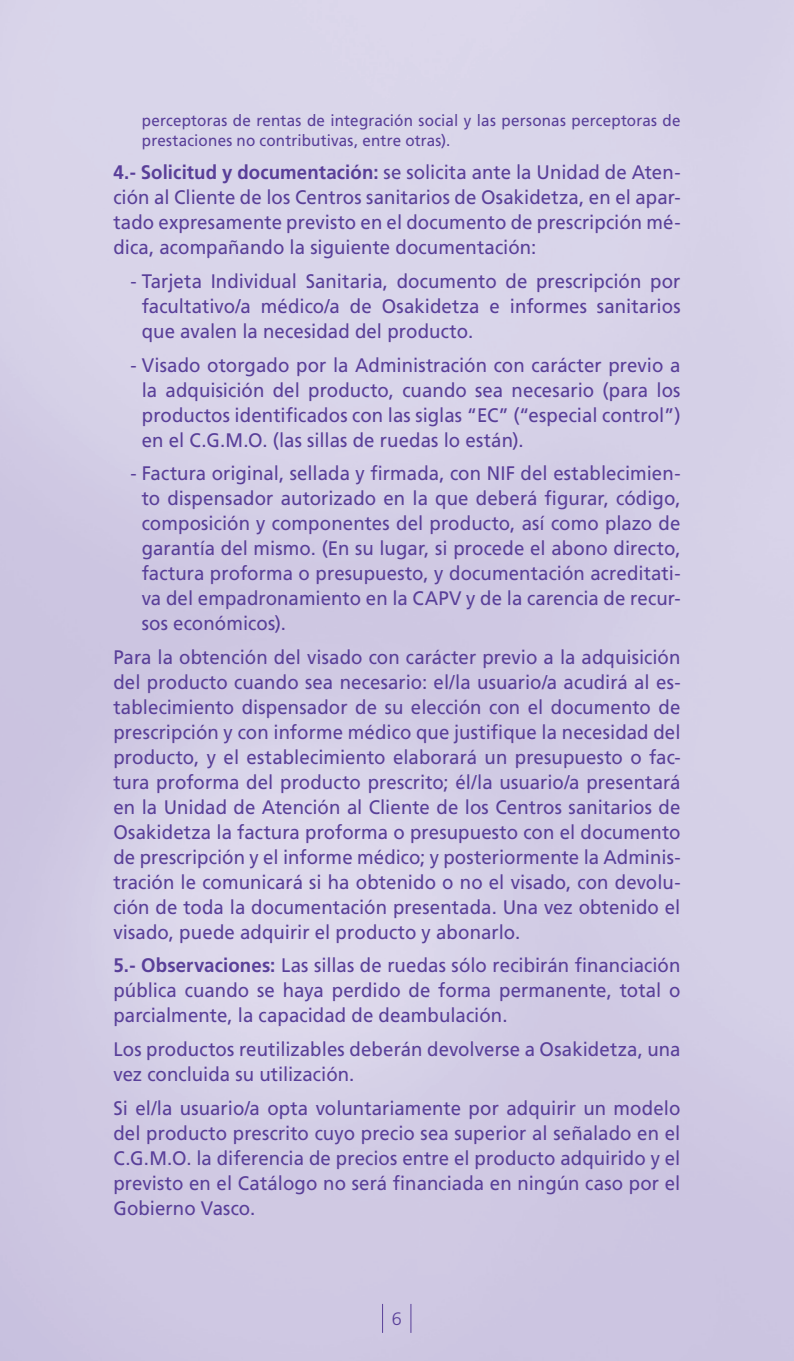
<style>
.page{position:relative;width:794px;height:1361px;background:#fff}
.page>*{position:absolute;margin:0;border:0;box-sizing:border-box;transform-origin:0 0}
.t1{font:19.6px/25px "Frutiger";letter-spacing:.005em;color:#593f99;text-align:justify;scale:.95 1}
.t2{font:300 18px "Frutiger";color:#593f99}
.t3{font:16px/20px "Frutiger";letter-spacing:.015em;color:#593f99;scale:.95 1}
.s1{font-weight:700}
</style>
<div class="page">
<svg style="left:382px;top:1304px;width:1px;height:29px"></svg>
<svg style="left:410px;top:1304px;width:1px;height:29px"></svg>
<p class="t3" style="left:142px;top:110px;width:568px">perceptoras de rentas de integración social y las personas perceptoras de prestaciones no contributivas, entre otras).</p>
<p class="t1" style="left:113px;top:160px;width:598px"><span class="s1">4.- Solicitud y documentación:</span> se solicita ante la Unidad de Aten&shy;ción al Cliente de los Centros sanitarios de Osakidetza, en el apar&shy;tado expresamente previsto en el documento de prescripción mé&shy;dica, acompañando la siguiente documentación:</p>
<p class="t1" style="left:142px;top:268px;width:568px;text-indent:-11px">- Tarjeta Individual Sanitaria, documento de prescripción por facultativo/a médico/a de Osakidetza e informes sanitarios que avalen la necesidad del producto.</p>
<p class="t1" style="left:142px;top:352px;width:568px;text-indent:-11px">- Visado otorgado por la Administración con carácter previo a la adquisición del producto, cuando sea necesario (para los productos identificados con las siglas “EC” (“especial control”) en el C.G.M.O. (las sillas de ruedas lo están).</p>
<p class="t1" style="left:142px;top:461px;width:568px;text-indent:-11px">- Factura original, sellada y firmada, con NIF del establecimien&shy;to dispensador autorizado en la que deberá figurar, código, composición y componentes del producto, así como plazo de garantía del mismo. (En su lugar, si procede el abono directo, factura proforma o presupuesto, y documentación acreditati&shy;va del empadronamiento en la CAPV y de la carencia de recur&shy;sos económicos).</p>
<p class="t1" style="left:113px;top:644px;width:598px">Para la obtención del visado con carácter previo a la adquisición del producto cuando sea necesario: el/la usuario/a acudirá al es&shy;tablecimiento dispensador de su elección con el documento de prescripción y con informe médico que justifique la necesidad del producto, y el establecimiento elaborará un presupuesto o fac&shy;tura proforma del producto prescrito; él/la usuario/a presentará en la Unidad de Atención al Cliente de los Centros sanitarios de Osakidetza la factura proforma o presupuesto con el documento de prescripción y el informe médico; y posteriormente la Adminis&shy;tración le comunicará si ha obtenido o no el visado, con devolu&shy;ción de toda la documentación presentada. Una vez obtenido el visado, puede adquirir el producto y abonarlo.</p>
<p class="t1" style="left:113px;top:953px;width:598px"><span class="s1">5.- Observaciones:</span> Las sillas de ruedas sólo recibirán financiación pública cuando se haya perdido de forma permanente, total o parcialmente, la capacidad de deambulación.</p>
<p class="t1" style="left:113px;top:1036px;width:598px">Los productos reutilizables deberán devolverse a Osakidetza, una vez concluida su utilización.</p>
<p class="t1" style="left:113px;top:1095px;width:598px">Si el/la usuario/a opta voluntariamente por adquirir un modelo del producto prescrito cuyo precio sea superior al señalado en el C.G.M.O. la diferencia de precios entre el producto adquirido y el previsto en el Catálogo no será financiada en ningún caso por el Gobierno Vasco.</p>
<p class="t2" style="left:392px;top:1308px;width:12px">6</p>
</div>
